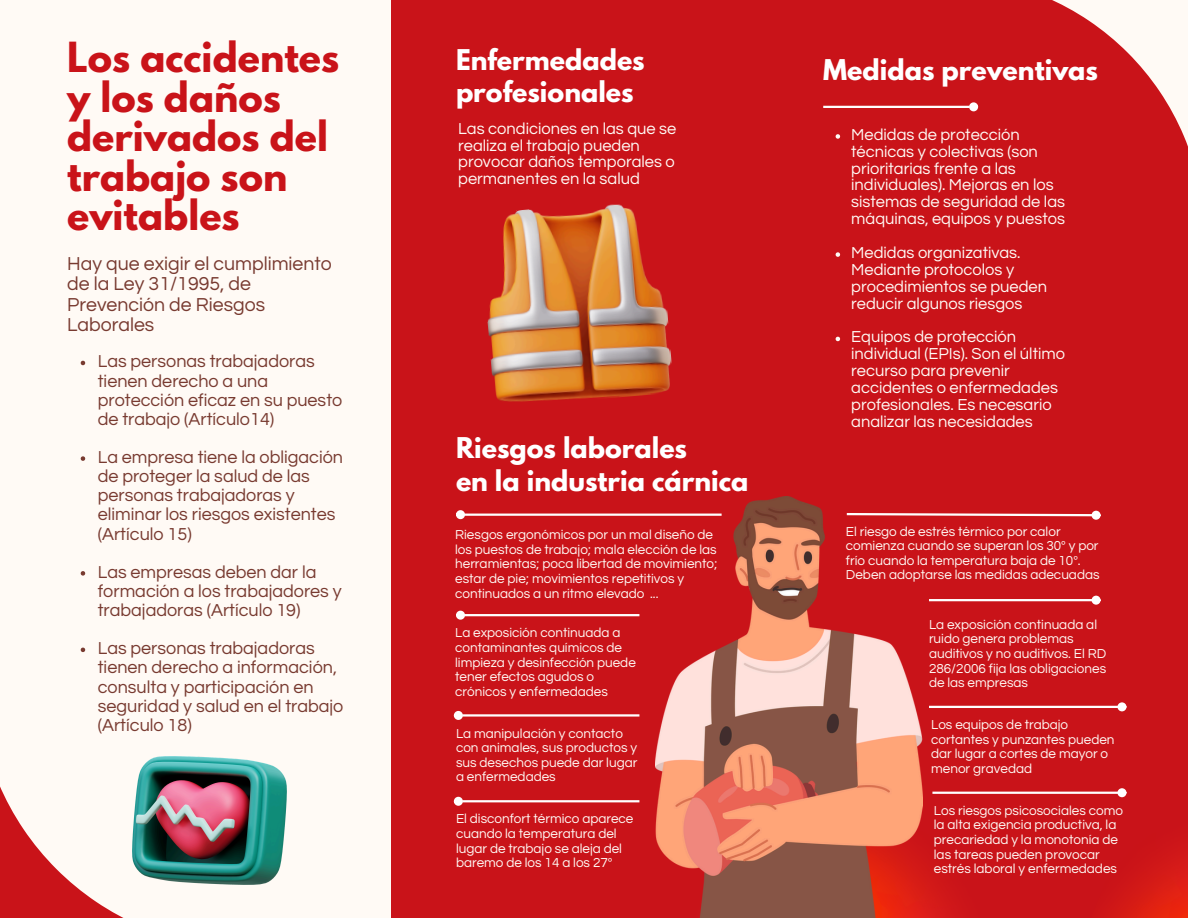
<style>
.page{position:relative;width:1188px;height:918px;background:#fffaf5}
.page>*{position:absolute;margin:0;border:0;box-sizing:border-box;transform-origin:0 0}
.t1{font:700 36.75px/39.3px "League Spartan";color:#c91319}
.t2{font:700 25.35px/32.7px "League Spartan";color:#fff}
.t3{font:19.5px/20.2px "Questrial";color:#783a30}
.t4{font:18px/19.2px "Questrial";color:#783a30}
.t5{font:16.5px/16.8px "Questrial";color:#fffaf5}
.t6{font:13.5px/14.7px "Questrial";color:#fffaf5}
</style>
<div class="page">
<div style="left:392px;top:0;width:796px;height:918px;background:#c91319"></div>
<svg style="left:943px;top:0;width:245px;height:147px"></svg>
<svg style="left:0;top:756px;width:202px;height:162px"></svg>
<hr style="left:823px;top:106px;width:147px;height:2px;background:#fff">
<div style="left:970px;top:103px;width:7px;height:7px;background:#fff;border-radius:50%"></div>
<div style="left:969px;top:102px;width:9px;height:9px;border:2px solid #fff;border-radius:50%"></div>
<img style="left:1045px;top:788px;width:143px;height:130px">
<img style="left:622px;top:785px;width:423px;height:133px">
<img style="left:132px;top:757px;width:154px;height:128px">
<hr style="left:464px;top:514px;width:258px;height:2px;background:#fff">
<div style="left:457px;top:511px;width:7px;height:7px;background:#fff;border-radius:50%"></div>
<div style="left:456px;top:510px;width:9px;height:9px;border:2px solid #fff;border-radius:50%"></div>
<img style="left:655px;top:497px;width:267px;height:421px">
<hr style="left:464px;top:614px;width:175px;height:2px;background:#fff">
<div style="left:457px;top:612px;width:7px;height:7px;background:#fff;border-radius:50%"></div>
<div style="left:456px;top:611px;width:9px;height:9px;border:2px solid #fff;border-radius:50%"></div>
<hr style="left:462px;top:714px;width:177px;height:3px;background:#fff">
<div style="left:455px;top:712px;width:7px;height:7px;background:#fff;border-radius:50%"></div>
<div style="left:454px;top:711px;width:9px;height:9px;border:2px solid #fff;border-radius:50%"></div>
<hr style="left:462px;top:800px;width:177px;height:2px;background:#fff">
<div style="left:455px;top:798px;width:7px;height:7px;background:#fff;border-radius:50%"></div>
<div style="left:454px;top:797px;width:9px;height:9px;border:2px solid #fff;border-radius:50%"></div>
<img style="left:487px;top:204px;width:185px;height:198px">
<svg style="left:836px;top:134px;width:4px;height:5px"></svg>
<svg style="left:836px;top:252px;width:4px;height:5px"></svg>
<svg style="left:836px;top:337px;width:4px;height:4px"></svg>
<svg style="left:81px;top:361px;width:4px;height:4px"></svg>
<svg style="left:81px;top:456px;width:4px;height:5px"></svg>
<svg style="left:81px;top:571px;width:4px;height:5px"></svg>
<svg style="left:81px;top:648px;width:4px;height:4px"></svg>
<svg style="left:845px;top:512px;width:248px;height:5px"></svg>
<div style="left:1093px;top:512px;width:6px;height:7px;background:#fff;border-radius:50%"></div>
<div style="left:1092px;top:511px;width:9px;height:9px;border:2px solid #fff;border-radius:50%"></div>
<hr style="left:929px;top:599px;width:163px;height:2px;background:#fff">
<div style="left:1093px;top:597px;width:6px;height:7px;background:#fff;border-radius:50%"></div>
<div style="left:1092px;top:596px;width:9px;height:9px;border:2px solid #fff;border-radius:50%"></div>
<hr style="left:929px;top:706px;width:189px;height:2px;background:#fff">
<div style="left:1117px;top:702px;width:9px;height:9px;border:2px solid #fff;border-radius:50%"></div>
<hr style="left:932px;top:792px;width:186px;height:2px;background:#fff">
<div style="left:1119px;top:789px;width:6px;height:7px;background:#fff;border-radius:50%"></div>
<div style="left:1117px;top:788px;width:9px;height:9px;border:2px solid #fff;border-radius:50%"></div>
<p class="t1" style="left:67px;top:43px;width:273px">Los accidentes y los daños derivados del trabajo son evitables</p>
<p class="t3" style="left:67px;top:254px;width:266px">Hay que exigir el cumplimiento de la Ley 31/1995, de<br>Prevención de Riesgos<br>Laborales</p>
<p class="t4" style="left:98px;top:352px;width:246px">Las personas trabajadoras tienen derecho a una protección eficaz en su puesto de trabajo (Artículo14)</p>
<p class="t4" style="left:98px;top:448px;width:247px">La empresa tiene la obligación de proteger la salud de las personas trabajadoras y eliminar los riesgos existentes (Artículo 15)</p>
<p class="t4" style="left:98px;top:563px;width:245px">Las empresas deben dar la formación a los trabajadores y trabajadoras (Artículo 19)</p>
<h2 class="t4" style="left:98px;top:639px;width:247px">Las personas trabajadoras tienen derecho a información, consulta y participación en seguridad y salud en el trabajo (Artículo 18)</h2>
<p class="t2" style="left:456px;top:46px;width:190px">Enfermedades profesionales</p>
<h2 class="t5" style="left:458px;top:120px;width:220px">Las condiciones en las que se realiza el trabajo pueden provocar daños temporales o permanentes en la salud</h2>
<p class="t2" style="left:456px;top:435px;width:294px">Riesgos laborales<br>en la industria cárnica</p>
<p class="t6" style="left:455px;top:528px;width:264px">Riesgos ergonómicos por un mal diseño de los puestos de trabajo; mala elección de las herramientas; poca libertad de movimiento; estar de pie; movimientos repetitivos y continuados a un ritmo elevado ...</p>
<p class="t6" style="left:455px;top:626px;width:182px">La exposición continuada a contaminantes químicos de limpieza y desinfección puede tener efectos agudos o crónicos y enfermedades</p>
<p class="t6" style="left:456px;top:726px;width:183px">La manipulación y contacto con animales, sus productos y sus desechos puede dar lugar a enfermedades</p>
<p class="t6" style="left:456px;top:812px;width:179px">El disconfort térmico aparece cuando la temperatura del lugar de trabajo se aleja del baremo de los 14 a los 27º</p>
<p class="t2" style="left:823px;top:57px;width:276px">Medidas preventivas</p>
<p class="t5" style="left:851px;top:126px;width:215px">Medidas de protección técnicas y colectivas (son prioritarias frente a las individuales). Mejoras en los sistemas de seguridad de las máquinas, equipos y puestos</p>
<h2 class="t5" style="left:851px;top:245px;width:197px">Medidas organizativas.<br>Mediante protocolos y procedimientos se pueden reducir algunos riesgos</h2>
<h4 class="t5" style="left:851px;top:329px;width:215px">Equipos de protección individual (EPIs). Son el último recurso para prevenir accidentes o enfermedades profesionales. Es necesario analizar las necesidades</h4>
<p class="t6" style="left:846px;top:524px;width:255px">El riesgo de estrés térmico por calor comienza cuando se superan los 30º y por frío cuando la temperatura baja de 10º.<br>Deben adoptarse las medidas adecuadas</p>
<p class="t6" style="left:929px;top:617px;width:179px">La exposición continuada al ruido genera problemas auditivos y no auditivos. El RD<br>286/2006 fija las obligaciones de las empresas</p>
<p class="t6" style="left:931px;top:718px;width:185px">Los equipos de trabajo cortantes y punzantes pueden dar lugar a cortes de mayor o menor gravedad</p>
<p class="t6" style="left:934px;top:803px;width:191px">Los riesgos psicosociales como la alta exigencia productiva, la precariedad y la monotonía de las tareas pueden provocar estrés laboral y enfermedades</p>
</div>
